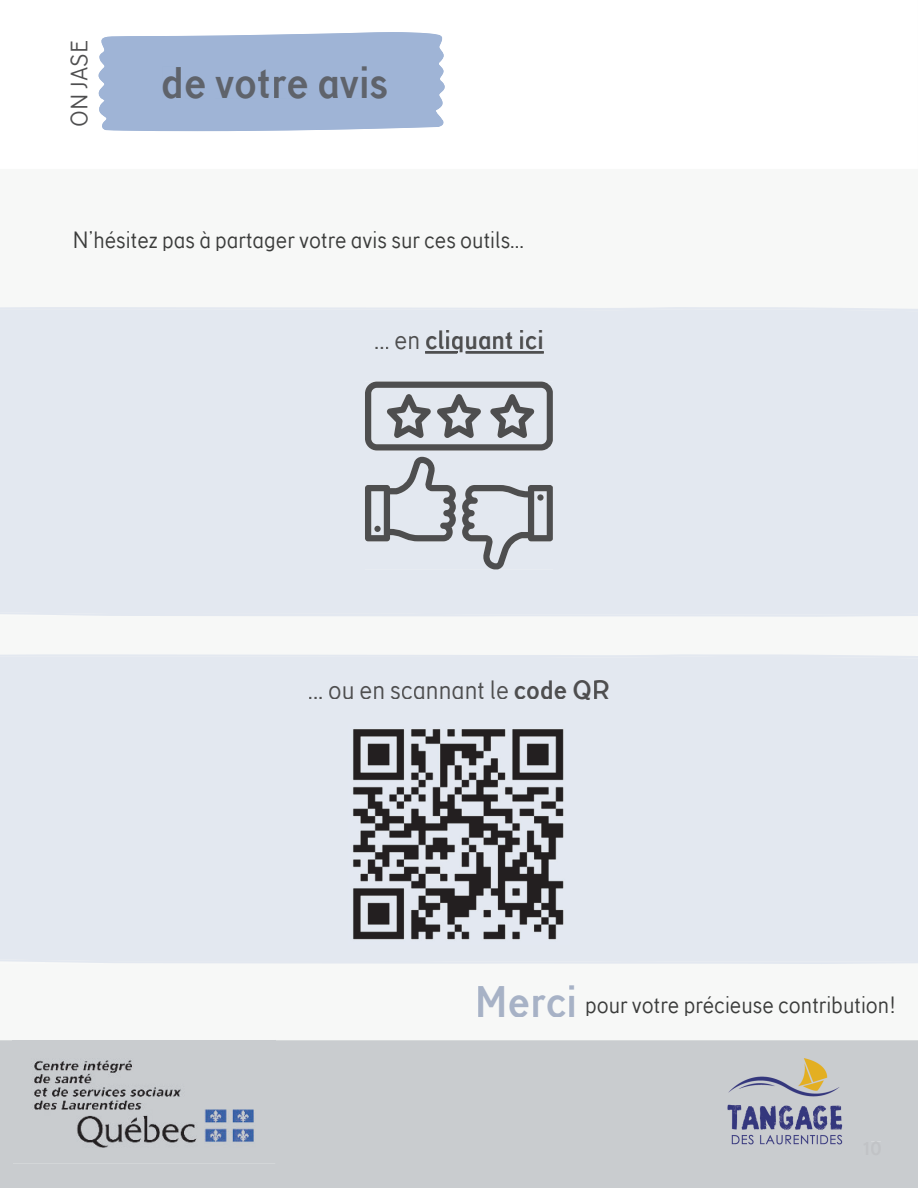
<style>
.page{position:relative;width:918px;height:1188px;background:#f7f8f7}
.page>*{position:absolute;margin:0;border:0;box-sizing:border-box;transform-origin:0 0}
.t1{font:700 45px "TT Corals";color:#5f636b}
.t2{font:27px "TT Corals";color:#4e4e4f}
.t3{font:700 27px "TT Corals";color:#4e4e4f}
.t4{font:24px "TT Corals";color:#3b3c3b}
.t5{font:24px "TT Corals";color:#4e4e4f}
.s1{font-weight:400}
.s2{font-weight:700}
.s3{font-weight:700;font-size:45px;color:#a7b2c6}
</style>
<div class="page">
<div style="left:71px;top:111px;width:17px;height:14px;background:#fff"></div>
<div style="left:71px;top:96px;width:17px;height:12px;background:#fff"></div>
<hr style="left:71px;top:84px;width:17px;height:4px;background:#fff">
<div style="left:71px;top:68px;width:17px;height:13px;background:#fff"></div>
<div style="left:71px;top:55px;width:17px;height:11px;background:#fff"></div>
<div style="left:71px;top:41px;width:17px;height:10px;background:#fff"></div>
<svg style="left:98px;top:32px;width:347px;height:99px;background:#a4b8d8"></svg>
<div style="left:163px;top:67px;width:18px;height:31px;background:#9fb4d6"></div>
<div style="left:186px;top:77px;width:19px;height:21px;background:#9fb4d6"></div>
<div style="left:216px;top:77px;width:18px;height:21px;background:#9fb4d6"></div>
<div style="left:236px;top:77px;width:19px;height:21px;background:#9fb4d6"></div>
<div style="left:258px;top:69px;width:11px;height:29px;background:#9fb4d6"></div>
<div style="left:274px;top:77px;width:12px;height:21px;background:#9fb4d6"></div>
<div style="left:288px;top:77px;width:19px;height:21px;background:#9fb4d6"></div>
<div style="left:319px;top:77px;width:19px;height:21px;background:#9fb4d6"></div>
<div style="left:340px;top:77px;width:19px;height:21px;background:#9fb4d6"></div>
<div style="left:362px;top:66px;width:5px;height:32px;background:#9fb4d6"></div>
<div style="left:371px;top:77px;width:16px;height:21px;background:#9fb4d6"></div>
<div style="left:0;top:311px;width:918px;height:301px;background:#e3e8f0"></div>
<svg style="left:0;top:612px;width:918px;height:5px"></svg>
<svg style="left:0;top:307px;width:918px;height:4px"></svg>
<svg style="left:376px;top:347px;width:12px;height:2px"></svg>
<div style="left:396px;top:336px;width:10px;height:13px;background:#e3e8f0"></div>
<div style="left:409px;top:336px;width:9px;height:13px;background:#e3e8f0"></div>
<div style="left:439px;top:330px;width:5px;height:19px;background:#e3e8f0"></div>
<hr style="left:446px;top:330px;width:3px;height:19px;background:#e3e8f0">
<svg style="left:425px;top:336px;width:119px;height:17px"></svg>
<div style="left:466px;top:336px;width:10px;height:13px;background:#e3e8f0"></div>
<div style="left:479px;top:336px;width:11px;height:13px;background:#e3e8f0"></div>
<div style="left:493px;top:336px;width:10px;height:13px;background:#e3e8f0"></div>
<div style="left:506px;top:331px;width:6px;height:18px;background:#e3e8f0"></div>
<hr style="left:520px;top:330px;width:3px;height:19px;background:#e3e8f0">
<div style="left:526px;top:336px;width:11px;height:13px;background:#e3e8f0"></div>
<hr style="left:539px;top:330px;width:3px;height:19px;background:#e3e8f0">
<svg style="left:365px;top:382px;width:188px;height:188px;background:#b9bcc2"></svg>
<div style="left:0;top:658px;width:918px;height:301px;background:#e3e8f0"></div>
<svg style="left:0;top:959px;width:918px;height:5px"></svg>
<svg style="left:0;top:654px;width:918px;height:4px"></svg>
<img style="left:348px;top:725px;width:222px;height:220px">
<svg style="left:309px;top:697px;width:13px;height:2px"></svg>
<div style="left:329px;top:686px;width:12px;height:13px;background:#e3e8f0"></div>
<div style="left:344px;top:686px;width:9px;height:13px;background:#e3e8f0"></div>
<div style="left:361px;top:686px;width:10px;height:13px;background:#e3e8f0"></div>
<div style="left:374px;top:686px;width:9px;height:13px;background:#e3e8f0"></div>
<div style="left:391px;top:686px;width:9px;height:13px;background:#e3e8f0"></div>
<div style="left:402px;top:686px;width:10px;height:13px;background:#e3e8f0"></div>
<div style="left:414px;top:686px;width:10px;height:13px;background:#e3e8f0"></div>
<div style="left:428px;top:686px;width:9px;height:13px;background:#e3e8f0"></div>
<div style="left:441px;top:686px;width:9px;height:13px;background:#e3e8f0"></div>
<div style="left:453px;top:686px;width:10px;height:13px;background:#e3e8f0"></div>
<div style="left:467px;top:686px;width:9px;height:13px;background:#e3e8f0"></div>
<div style="left:478px;top:682px;width:6px;height:17px;background:#e3e8f0"></div>
<hr style="left:492px;top:680px;width:3px;height:19px;background:#e3e8f0">
<div style="left:497px;top:686px;width:11px;height:13px;background:#e3e8f0"></div>
<div style="left:515px;top:686px;width:11px;height:13px;background:#e3e8f0"></div>
<div style="left:527px;top:686px;width:12px;height:13px;background:#e3e8f0"></div>
<div style="left:541px;top:680px;width:11px;height:19px;background:#e3e8f0"></div>
<div style="left:555px;top:686px;width:11px;height:13px;background:#e3e8f0"></div>
<div style="left:574px;top:680px;width:17px;height:20px;background:#e3e8f0"></div>
<div style="left:594px;top:680px;width:15px;height:19px;background:#e3e8f0"></div>
<div style="left:0;top:1040px;width:918px;height:148px;background:#c9cccf"></div>
<hr style="left:864px;top:1142px;width:4px;height:13px;background:#c9cccf">
<div style="left:871px;top:1142px;width:10px;height:14px;background:#c9cccf"></div>
<img style="left:13px;top:1040px;width:262px;height:123px">
<img style="left:711px;top:1042px;width:151px;height:119px">
<p class="t5" style="left:65px;top:127px;width:88px;rotate:-90deg">ON JASE</p>
<h1 class="t1" style="left:161px;top:56px;width:229px">de votre avis</h1>
<p class="t4" style="left:73px;top:225px;width:453px">N’hésitez pas à partager votre avis sur ces outils...</p>
<p class="t3" style="left:374px;top:323px;width:171px"><span class="s1">... en</span> cliquant ici</p>
<p class="t2" style="left:308px;top:673px;width:303px">... ou en scannant le <span class="s2">code QR</span></p>
<p class="t4" style="left:474px;top:990px;width:423px"><span class="s3">Merci</span> pour votre précieuse contribution!</p>
</div>
